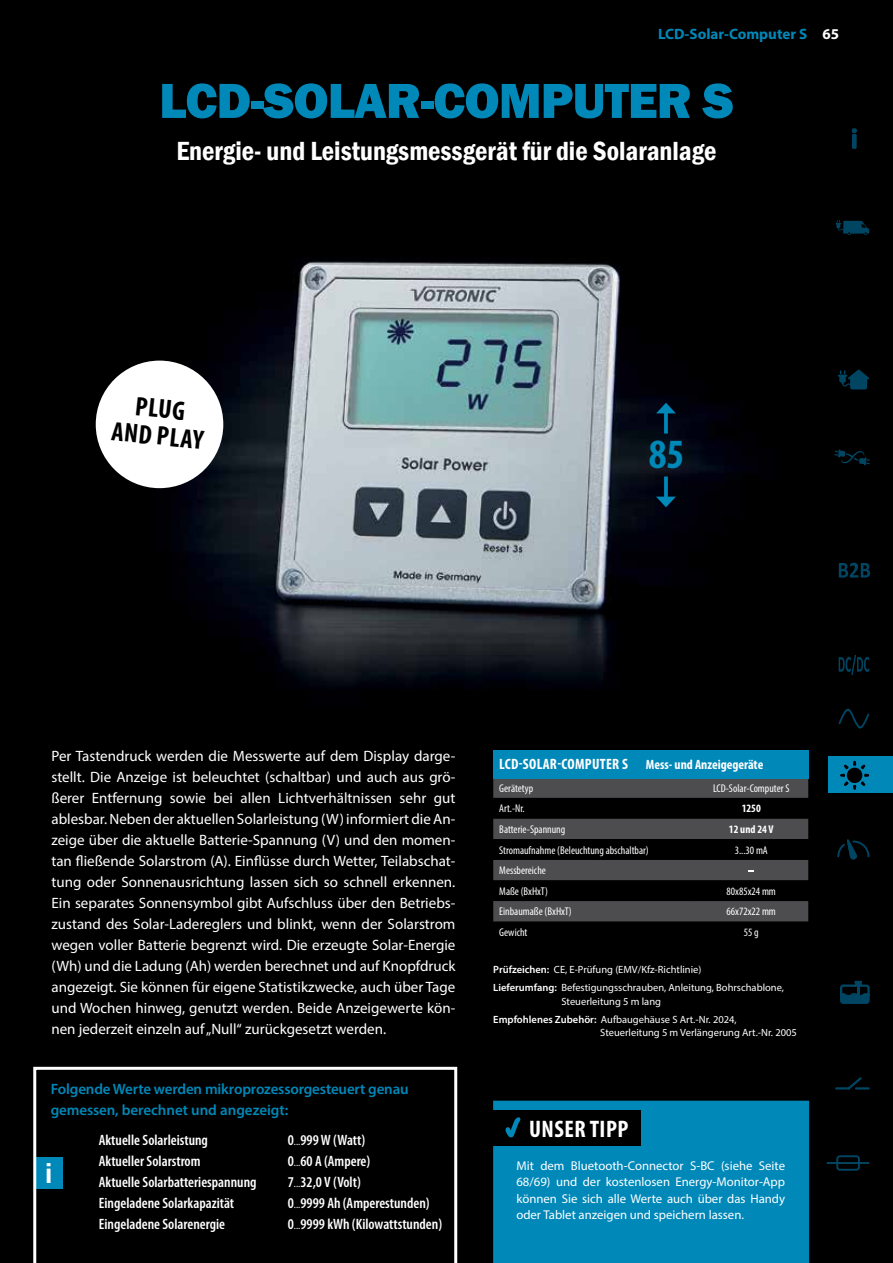
<style>
.page{position:relative;width:893px;height:1263px;background:#000}
.page>*{position:absolute;margin:0;border:0;box-sizing:border-box;transform-origin:0 0}
.t1{font:800 51px "Franklin Gothic";letter-spacing:-.02em;color:#0088b9}
.t2{font:700 condensed 41.85px "Myriad Pro";color:#0088b9}
.t3{font:600 condensed 27px "Franklin Gothic";color:#fff}
.t4{font:700 condensed 27px/27px "Myriad Pro";color:#000;text-align:center}
.t5{font:700 25.5px "News Gothic Std";color:#fff}
.t6{font:700 condensed 24px "Myriad Pro";letter-spacing:.02em;color:#fff}
.t7{font:15px/21px "Myriad Pro";color:#fff;text-align:justify}
.t8{font:600 condensed 15px "Myriad Pro";color:#fff}
.t9{font:600 15px/21px "Myriad Pro";letter-spacing:-.01em;color:#0088b9}
.t10{font:700 15px "Myriad Pro";color:#0088b9}
.t11{font:700 condensed 13.5px "Myriad Pro";color:#fff}
.t12{font:12.75px/16.5px "Myriad Pro";color:#fff;text-align:justify}
.t13{font:condensed 11.25px/20.7px "Myriad Pro";color:#fff}
.t14{font:700 condensed 11.25px "Myriad Pro";color:#fff}
.t15{font:10.5px/18px "Myriad Pro";color:#fff}
.s1{color:#fff}
.s2{font-weight:400;font-size:11.25px}
.s3{font-size:15px}
.s4{font-weight:600}
</style>
<div class="page">
<img style="left:95px;top:130px;width:775px;height:659px">
<div style="left:493px;top:1101px;width:316px;height:162px;background:#0088b9"></div>
<div style="left:492px;top:1111px;width:149px;height:35px;background:#000"></div>
<svg style="left:505px;top:1117px;width:16px;height:21px"></svg>
<svg style="left:33px;top:1067px;width:424px;height:196px"></svg>
<svg style="left:493px;top:778px;width:315px;height:20px;background:#484f53"></svg>
<svg style="left:493px;top:818px;width:315px;height:104px;fill:#4d4d4f"></svg>
<div style="left:493px;top:750px;width:315px;height:28px;background:#0088b9"></div>
<div style="left:96px;top:361px;width:127px;height:127px;background:#fff;border-radius:50%"></div>
<svg style="left:664px;top:413px;width:4px;height:20px"></svg>
<svg style="left:656px;top:403px;width:20px;height:10px"></svg>
<svg style="left:664px;top:476px;width:4px;height:21px"></svg>
<svg style="left:656px;top:497px;width:20px;height:10px"></svg>
<svg style="left:837px;top:839px;width:32px;height:20px"></svg>
<svg style="left:840px;top:980px;width:30px;height:24px"></svg>
<svg style="left:835px;top:1077px;width:35px;height:13px"></svg>
<div style="left:828px;top:756px;width:65px;height:37px;background:#0088b9"></div>
<svg style="left:838px;top:370px;width:31px;height:19px"></svg>
<svg style="left:835px;top:218px;width:34px;height:27px"></svg>
<svg style="left:834px;top:449px;width:36px;height:16px"></svg>
<svg style="left:852px;top:128px;width:5px;height:21px"></svg>
<svg style="left:834px;top:557px;width:37px;height:29px"></svg>
<svg style="left:839px;top:655px;width:30px;height:20px"></svg>
<svg style="left:833px;top:706px;width:37px;height:25px"></svg>
<svg style="left:840px;top:761px;width:29px;height:29px"></svg>
<svg style="left:826px;top:1155px;width:44px;height:16px"></svg>
<p class="t10" style="left:658px;top:24px;width:182px">LCD-Solar-Computer S <span class="s1">65</span></p>
<h1 class="t1" style="left:159px;top:68px;width:576px">LCD-SOLAR-COMPUTER S</h1>
<h3 class="t3" style="left:176px;top:133px;width:542px">Energie- und Leistungsmessgerät für die Solaranlage</h3>
<h3 class="t4" style="left:116px;top:390px;width:94px;rotate:6deg">PLUG<br>AND PLAY</h3>
<h2 class="t2" style="left:649px;top:428px;width:37px">85</h2>
<p class="t7" style="left:51px;top:745px;width:405px">Per Tastendruck werden die Messwerte auf dem Display darge&shy;stellt. Die Anzeige ist beleuchtet (schaltbar) und auch aus grö&shy;ßerer Entfernung sowie bei allen Lichtverhältnissen sehr gut ablesbar. Neben der aktuellen Solarleistung (W) informiert die An&shy;zeige über die aktuelle Batterie-Spannung (V) und den momen&shy;tan fließende Solarstrom (A). Einflüsse durch Wetter, Teilabschat&shy;tung oder Sonnenausrichtung lassen sich so schnell erkennen.<br>Ein separates Sonnensymbol gibt Aufschluss über den Betriebs&shy;zustand des Solar-Ladereglers und blinkt, wenn der Solarstrom wegen voller Batterie begrenzt wird. Die erzeugte Solar-Energie (Wh) und die Ladung (Ah) werden berechnet und auf Knopfdruck angezeigt. Sie können für eigene Statistikzwecke, auch über Tage und Wochen hinweg, genutzt werden. Beide Anzeigewerte kön&shy;nen jederzeit einzeln auf „Null“ zurückgesetzt werden.</p>
<p class="t9" style="left:51px;top:1078px;width:359px">Folgende Werte werden mikroprozessorgesteuert genau gemessen, berechnet und angezeigt:</p>
<p class="t8" style="left:99px;top:1132px;width:111px">Aktuelle Solarleistung</p>
<p class="t8" style="left:288px;top:1132px;width:79px">0<span class="s2">...</span>999 W (Watt)</p>
<p class="t8" style="left:99px;top:1153px;width:103px">Aktueller Solarstrom</p>
<p class="t8" style="left:288px;top:1153px;width:84px">0<span class="s2">...</span>60 A (Ampere)</p>
<p class="t8" style="left:99px;top:1174px;width:159px">Aktuelle Solarbatteriespannung</p>
<p class="t8" style="left:288px;top:1174px;width:75px">7<span class="s2">...</span>32,0 V (Volt)</p>
<p class="t8" style="left:99px;top:1195px;width:137px">Eingeladene Solarkapazität</p>
<p class="t8" style="left:288px;top:1195px;width:143px">0<span class="s2">...</span>9999 Ah (Amperestunden)</p>
<p class="t8" style="left:99px;top:1216px;width:128px">Eingeladene Solarenergie</p>
<p class="t8" style="left:288px;top:1216px;width:156px">0<span class="s2">...</span>9999 kWh (Kilowattstunden)</p>
<h3 class="t5" style="left:46px;top:1156px;width:8px">i</h3>
<p class="t11" style="left:499px;top:756px;width:266px"><span class="s3">LCD-SOLAR-COMPUTER S</span> Mess- und Anzeigegeräte</p>
<p class="t13" style="left:499px;top:777px;width:35px">Gerätetyp</p>
<p class="t13" style="left:713px;top:777px;width:78px">LCD-Solar-Computer S</p>
<p class="t13" style="left:499px;top:798px;width:27px">Art.-Nr.</p>
<p class="t14" style="left:742px;top:801px;width:21px">1250</p>
<p class="t13" style="left:499px;top:819px;width:68px">Batterie-Spannung</p>
<p class="t14" style="left:729px;top:822px;width:46px">12 und 24 V</p>
<p class="t13" style="left:499px;top:839px;width:151px">Stromaufnahme (Beleuchtung abschaltbar)</p>
<p class="t13" style="left:735px;top:839px;width:35px">3...30 mA</p>
<p class="t13" style="left:499px;top:860px;width:50px">Messbereiche<br>Maße (BxHxT)</p>
<p class="t13" style="left:727px;top:881px;width:51px">80x85x24 mm</p>
<p class="t13" style="left:499px;top:901px;width:74px">Einbaumaße (BxHxT)</p>
<p class="t13" style="left:727px;top:901px;width:51px">66x72x22 mm</p>
<p class="t13" style="left:499px;top:922px;width:30px">Gewicht</p>
<p class="t13" style="left:744px;top:922px;width:16px">55 g</p>
<p class="t15" style="left:493px;top:960px;width:292px"><span class="s4">Prüfzeichen:</span> CE, E-Prüfung (EMV/Kfz-Richtlinie)<br><span class="s4">Lieferumfang:</span> Befestigungsschrauben, Anleitung, Bohrschablone,</p>
<p class="t15" style="left:493px;top:992px;width:245px;text-indent:68px">Steuerleitung 5 m lang<br><span class="s4">Empfohlenes Zubehör:</span> Aufbaugehäuse S Art.-Nr. 2024,</p>
<p class="t15" style="left:600px;top:1023px;width:198px">Steuerleitung 5 m Verlängerung Art.-Nr. 2005</p>
<h3 class="t6" style="left:529px;top:1114px;width:101px">UNSER TIPP</h3>
<p class="t12" style="left:516px;top:1157px;width:270px">Mit dem Bluetooth-Connector S-BC (siehe Seite 68/69) und der kostenlosen Energy-Monitor-App können Sie sich alle Werte auch über das Handy oder Tablet anzeigen und speichern lassen.</p>
</div>
